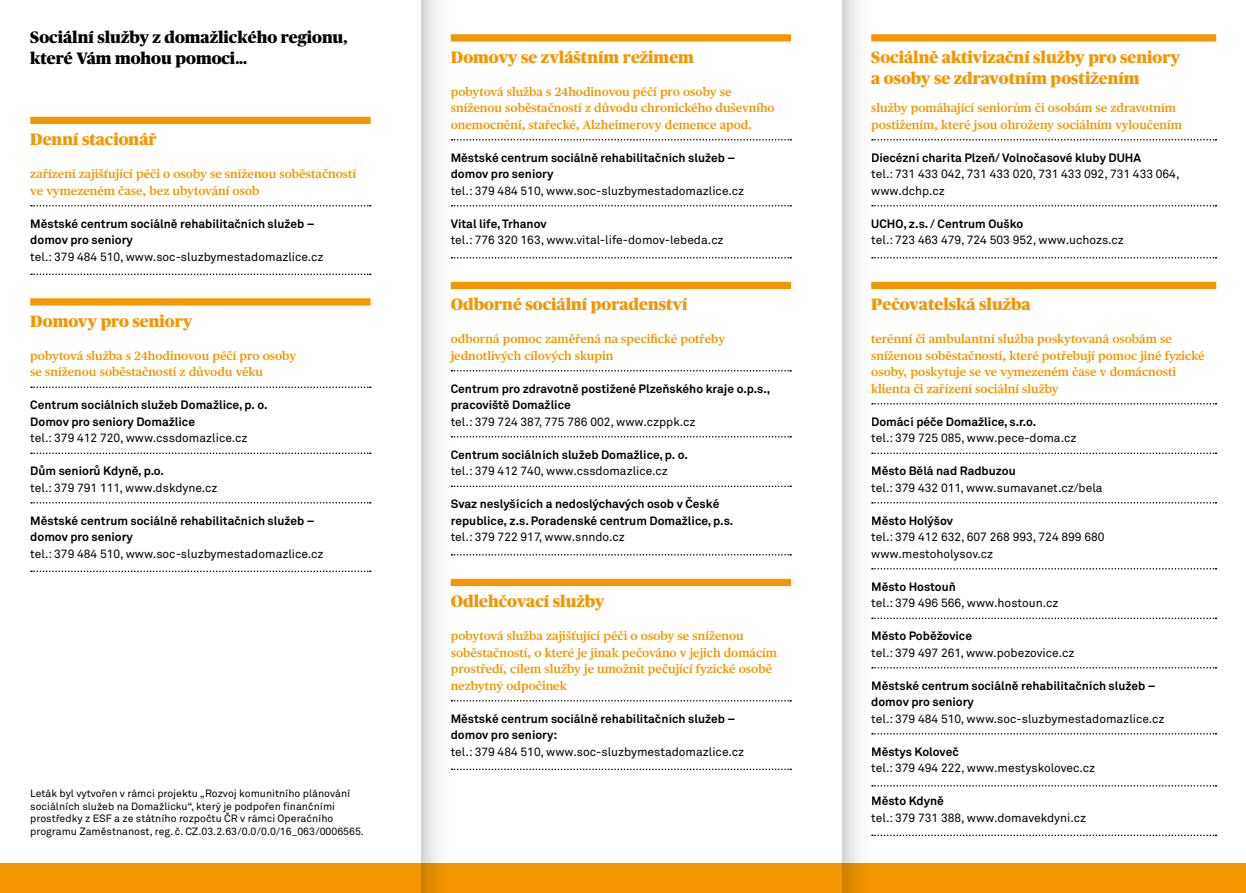
<style>
.page{position:relative;width:1246px;height:893px;background:#fff}
.page>*{position:absolute;margin:0;border:0;box-sizing:border-box;transform-origin:0 0}
.t1{font:900 16.5px/21px "Publico Headline";color:#f49600}
.t2{font:900 16.5px/21px "Publico Headline";color:#000}
.t3{font:12px/16.5px "Akkurat Pro";color:#000}
.t4{font:600 12px/16.5px "Publico Text";color:#f49600}
.t5{font:700 12px/16.5px "Akkurat Pro";color:#000}
.t6{font:10.5px/12.6px "Akkurat Pro";color:#000}
</style>
<div class="page">
<div style="left:30px;top:117px;width:340px;height:7px;background:#f49600"></div>
<svg style="left:31px;top:205px;width:340px;height:2px"></svg>
<svg style="left:31px;top:274px;width:340px;height:1px"></svg>
<div style="left:30px;top:298px;width:340px;height:8px;background:#f49600"></div>
<svg style="left:31px;top:387px;width:340px;height:1px"></svg>
<svg style="left:31px;top:453px;width:340px;height:1px"></svg>
<svg style="left:31px;top:502px;width:340px;height:2px"></svg>
<svg style="left:31px;top:571px;width:340px;height:1px"></svg>
<div style="left:451px;top:34px;width:340px;height:8px;background:#f49600"></div>
<svg style="left:451px;top:139px;width:340px;height:2px"></svg>
<svg style="left:451px;top:205px;width:340px;height:2px"></svg>
<svg style="left:451px;top:257px;width:340px;height:2px"></svg>
<div style="left:451px;top:282px;width:340px;height:7px;background:#f49600"></div>
<svg style="left:451px;top:370px;width:340px;height:2px"></svg>
<svg style="left:451px;top:436px;width:340px;height:2px"></svg>
<svg style="left:451px;top:486px;width:340px;height:1px"></svg>
<svg style="left:451px;top:554px;width:340px;height:2px"></svg>
<div style="left:451px;top:579px;width:340px;height:7px;background:#f49600"></div>
<svg style="left:451px;top:700px;width:340px;height:2px"></svg>
<svg style="left:451px;top:769px;width:340px;height:1px"></svg>
<div style="left:871px;top:34px;width:345px;height:8px;background:#f49600"></div>
<svg style="left:872px;top:139px;width:344px;height:2px"></svg>
<svg style="left:872px;top:205px;width:344px;height:2px"></svg>
<svg style="left:872px;top:257px;width:344px;height:2px"></svg>
<div style="left:871px;top:282px;width:345px;height:7px;background:#f49600"></div>
<svg style="left:872px;top:403px;width:344px;height:2px"></svg>
<svg style="left:872px;top:453px;width:344px;height:1px"></svg>
<svg style="left:872px;top:502px;width:344px;height:2px"></svg>
<svg style="left:872px;top:568px;width:344px;height:2px"></svg>
<svg style="left:872px;top:618px;width:344px;height:1px"></svg>
<svg style="left:872px;top:667px;width:344px;height:2px"></svg>
<svg style="left:872px;top:733px;width:344px;height:2px"></svg>
<svg style="left:872px;top:785px;width:344px;height:2px"></svg>
<svg style="left:872px;top:835px;width:344px;height:1px"></svg>
<div style="left:0;top:863px;width:1246px;height:30px;background:#f49600"></div>
<svg style="left:421px;top:0;width:30px;height:893px"></svg>
<svg style="left:842px;top:0;width:30px;height:893px"></svg>
<h1 class="t2" style="left:30px;top:26px;width:318px">Sociální služby z domažlického regionu, které Vám mohou pomoci...</h1>
<h1 class="t1" style="left:30px;top:128px;width:128px">Denní stacionář</h1>
<p class="t4" style="left:30px;top:165px;width:327px">zařízení zajišťující péči o osoby se sníženou soběstačností ve vymezeném čase, bez ubytování osob</p>
<p class="t5" style="left:30px;top:215px;width:286px">Městské centrum sociálně rehabilitačních služeb – domov pro seniory</p>
<p class="t3" style="left:30px;top:249px;width:295px">tel.: 379 484 510, www.soc-sluzbymestadomazlice.cz</p>
<h1 class="t1" style="left:30px;top:309px;width:164px">Domovy pro seniory</h1>
<p class="t4" style="left:30px;top:347px;width:267px">pobytová služba s 24hodinovou péčí pro osoby se sníženou soběstačností z důvodu věku</p>
<p class="t5" style="left:30px;top:397px;width:239px">Centrum sociálních služeb Domažlice, p. o.<br>Domov pro seniory Domažlice</p>
<p class="t3" style="left:30px;top:430px;width:219px">tel.: 379 412 720, www.cssdomazlice.cz</p>
<p class="t5" style="left:30px;top:463px;width:135px">Dům seniorů Kdyně, p.o.</p>
<p class="t3" style="left:30px;top:480px;width:189px">tel.: 379 791 111, www.dskdyne.cz</p>
<p class="t5" style="left:30px;top:512px;width:286px">Městské centrum sociálně rehabilitačních služeb – domov pro seniory</p>
<p class="t3" style="left:30px;top:546px;width:295px">tel.: 379 484 510, www.soc-sluzbymestadomazlice.cz</p>
<p class="t6" style="left:30px;top:787px;width:335px">Leták byl vytvořen v rámci projektu „Rozvoj komunitního plánování sociálních služeb na Domažlicku“, který je podpořen finančními prostředky z ESF a ze státního rozpočtu ČR v rámci Operačního programu Zaměstnanost, reg. č. CZ.03.2.63/0.0/0.0/16_063/0006565.</p>
<h1 class="t1" style="left:451px;top:45px;width:245px">Domovy se zvláštním režimem</h1>
<p class="t4" style="left:451px;top:83px;width:325px">pobytová služba s 24hodinovou péčí pro osoby se sníženou soběstačností z důvodu chronického duševního onemocnění, stařecké, Alzheimerovy demence apod.</p>
<p class="t5" style="left:451px;top:149px;width:286px">Městské centrum sociálně rehabilitačních služeb – domov pro seniory</p>
<p class="t3" style="left:451px;top:183px;width:295px">tel.: 379 484 510, www.soc-sluzbymestadomazlice.cz</p>
<p class="t5" style="left:451px;top:215px;width:97px">Vital life, Trhanov</p>
<p class="t3" style="left:451px;top:232px;width:274px">tel.: 776 320 163, www.vital-life-domov-lebeda.cz</p>
<h1 class="t1" style="left:451px;top:293px;width:238px">Odborné sociální poradenství</h1>
<p class="t4" style="left:451px;top:330px;width:276px">odborná pomoc zaměřená na specifické potřeby jednotlivých cílových skupin</p>
<p class="t5" style="left:451px;top:380px;width:321px">Centrum pro zdravotně postižené Plzeňského kraje o.p.s., pracoviště Domažlice</p>
<p class="t3" style="left:451px;top:414px;width:246px">tel.: 379 724 387, 775 786 002, www.czppk.cz</p>
<p class="t5" style="left:451px;top:446px;width:239px">Centrum sociálních služeb Domažlice, p. o.</p>
<p class="t3" style="left:451px;top:463px;width:219px">tel.: 379 412 740, www.cssdomazlice.cz</p>
<p class="t5" style="left:451px;top:496px;width:284px">Svaz neslyšících a nedoslýchavých osob v České republice, z.s. Poradenské centrum Domažlice, p.s.</p>
<p class="t3" style="left:451px;top:529px;width:175px">tel.: 379 722 917, www.snndo.cz</p>
<h1 class="t1" style="left:451px;top:590px;width:155px">Odlehčovací služby</h1>
<p class="t4" style="left:451px;top:627px;width:328px">pobytová služba zajišťující péči o osoby se sníženou soběstačností, o které je jinak pečováno v jejich domácím prostředí, cílem služby je umožnit pečující fyzické osobě nezbytný odpočinek</p>
<p class="t5" style="left:451px;top:710px;width:286px">Městské centrum sociálně rehabilitačních služeb – domov pro seniory:</p>
<p class="t3" style="left:451px;top:744px;width:295px">tel.: 379 484 510, www.soc-sluzbymestadomazlice.cz</p>
<h1 class="t1" style="left:871px;top:45px;width:310px">Sociálně aktivizační služby pro seniory a osoby se zdravotním postižením</h1>
<p class="t4" style="left:871px;top:99px;width:312px">služby pomáhající seniorům či osobám se zdravotním postižením, které jsou ohroženy sociálním vyloučením</p>
<p class="t5" style="left:871px;top:149px;width:271px">Diecézní charita Plzeň/ Volnočasové kluby DUHA</p>
<p class="t3" style="left:871px;top:166px;width:310px">tel.: 731 433 042, 731 433 020, 731 433 092, 731 433 064, www.dchp.cz</p>
<p class="t5" style="left:871px;top:215px;width:154px">UCHO, z.s. / Centrum Ouško</p>
<p class="t3" style="left:871px;top:232px;width:254px">tel.: 723 463 479, 724 503 952, www.uchozs.cz</p>
<h1 class="t1" style="left:871px;top:293px;width:161px">Pečovatelská služba</h1>
<p class="t4" style="left:871px;top:330px;width:335px">terénní či ambulantní služba poskytovaná osobám se sníženou soběstačností, které potřebují pomoc jiné fyzické osoby, poskytuje se ve vymezeném čase v domácnosti klienta či zařízení sociální služby</p>
<p class="t5" style="left:871px;top:413px;width:167px">Domácí péče Domažlice, s.r.o.</p>
<p class="t3" style="left:871px;top:430px;width:207px">tel.: 379 725 085, www.pece-doma.cz</p>
<p class="t5" style="left:871px;top:463px;width:146px">Město Bělá nad Radbuzou</p>
<p class="t3" style="left:871px;top:480px;width:233px">tel.: 379 432 011, www.sumavanet.cz/bela</p>
<p class="t5" style="left:871px;top:512px;width:83px">Město Holýšov</p>
<p class="t3" style="left:871px;top:529px;width:235px">tel.: 379 412 632, 607 268 993, 724 899 680 www.mestoholysov.cz</p>
<p class="t5" style="left:871px;top:578px;width:86px">Město Hostouň</p>
<p class="t3" style="left:871px;top:595px;width:189px">tel.: 379 496 566, www.hostoun.cz</p>
<p class="t5" style="left:871px;top:628px;width:102px">Město Poběžovice</p>
<p class="t3" style="left:871px;top:645px;width:205px">tel.: 379 497 261, www.pobezovice.cz</p>
<p class="t5" style="left:871px;top:677px;width:286px">Městské centrum sociálně rehabilitačních služeb – domov pro seniory</p>
<p class="t3" style="left:871px;top:711px;width:295px">tel.: 379 484 510, www.soc-sluzbymestadomazlice.cz</p>
<p class="t5" style="left:871px;top:743px;width:89px">Městys Koloveč</p>
<p class="t3" style="left:871px;top:760px;width:225px">tel.: 379 494 222, www.mestyskolovec.cz</p>
<p class="t5" style="left:871px;top:793px;width:74px">Město Kdyně</p>
<p class="t3" style="left:871px;top:810px;width:217px">tel.: 379 731 388, www.domavekdyni.cz</p>
</div>
